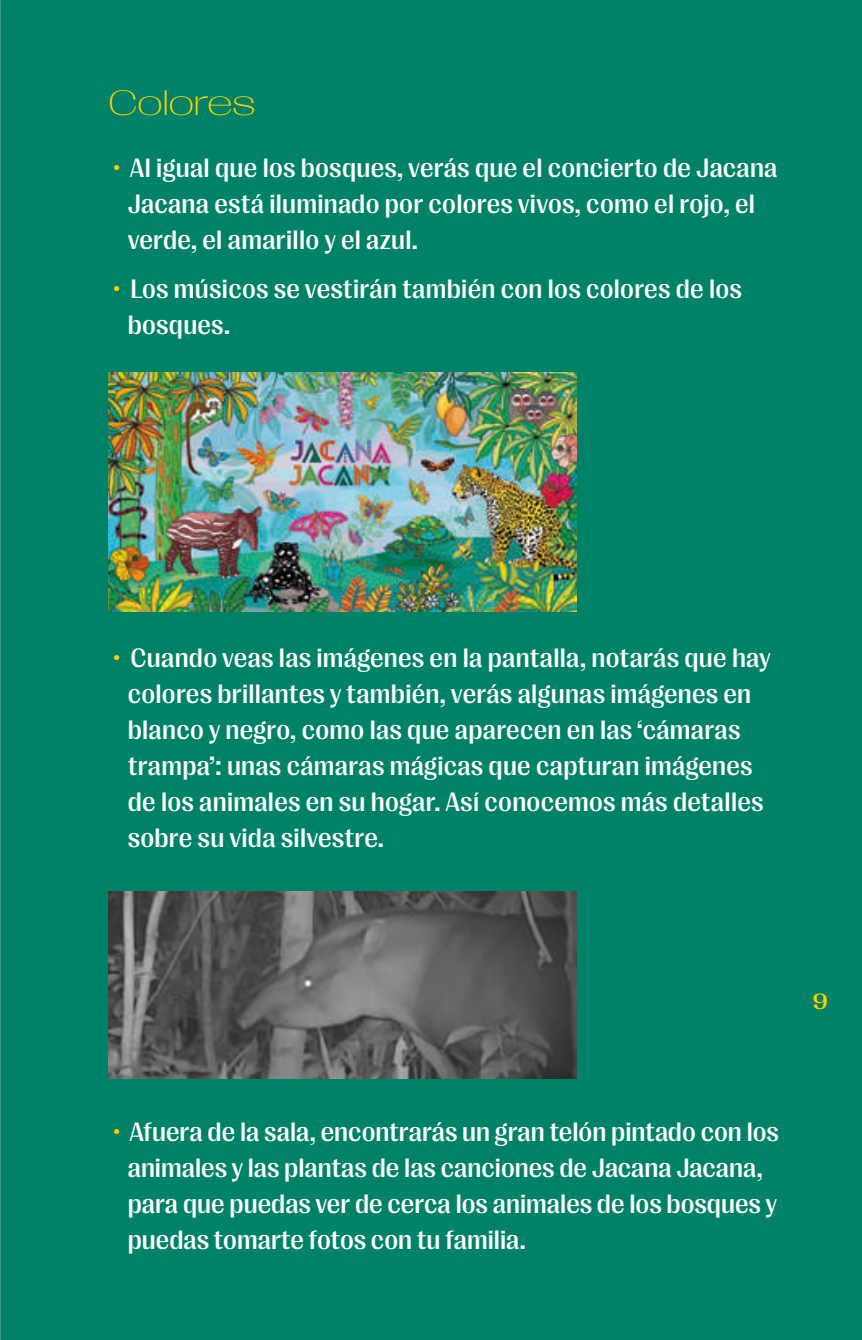
<style>
.page{position:relative;width:862px;height:1340px;background:#fff}
.page>*{position:absolute;margin:0;border:0;box-sizing:border-box;transform-origin:0 0}
.t1{font:36px "PP Right Gothic Spatial Fine";color:#ffd000}
.t2{font:500 27px/36px "PP Right Gothic";letter-spacing:.01em;color:#fff}
.t3{font:500 expanded 22.5px "PP Right Gothic";color:#ffd000}
.s1{font-family:"Space Mono";font-weight:400;color:#ffd000}
</style>
<div class="page">
<div style="left:0;top:0;width:861px;height:1339px;background:#008268"></div>
<img style="left:108px;top:891px;width:468px;height:187px">
<img style="left:108px;top:372px;width:468px;height:239px">
<h1 class="t1" style="left:108px;top:83px;width:148px">Colores</h1>
<p class="t2" style="left:128px;top:150px;width:651px;text-indent:-19px"><span class="s1">∙</span> Al igual que los bosques, verás que el concierto de Jacana<br>Jacana está iluminado por colores vivos, como el rojo, el verde, el amarillo y el azul.</p>
<p class="t2" style="left:128px;top:271px;width:615px;text-indent:-19px"><span class="s1">∙</span> Los músicos se vestirán también con los colores de los bosques.</p>
<p class="t2" style="left:128px;top:640px;width:644px;text-indent:-19px"><span class="s1">∙</span> Cuando veas las imágenes en la pantalla, notarás que hay colores brillantes y también, verás algunas imágenes en blanco y negro, como las que aparecen en las ‘cámaras trampa’: unas cámaras mágicas que capturan imágenes de los animales en su hogar. Así conocemos más detalles sobre su vida silvestre.</p>
<p class="t3" style="left:812px;top:989px;width:17px">9</p>
<p class="t2" style="left:128px;top:1113px;width:652px;text-indent:-19px"><span class="s1">∙</span> Afuera de la sala, encontrarás un gran telón pintado con los animales y las plantas de las canciones de Jacana Jacana, para que puedas ver de cerca los animales de los bosques y puedas tomarte fotos con tu familia.</p>
</div>
